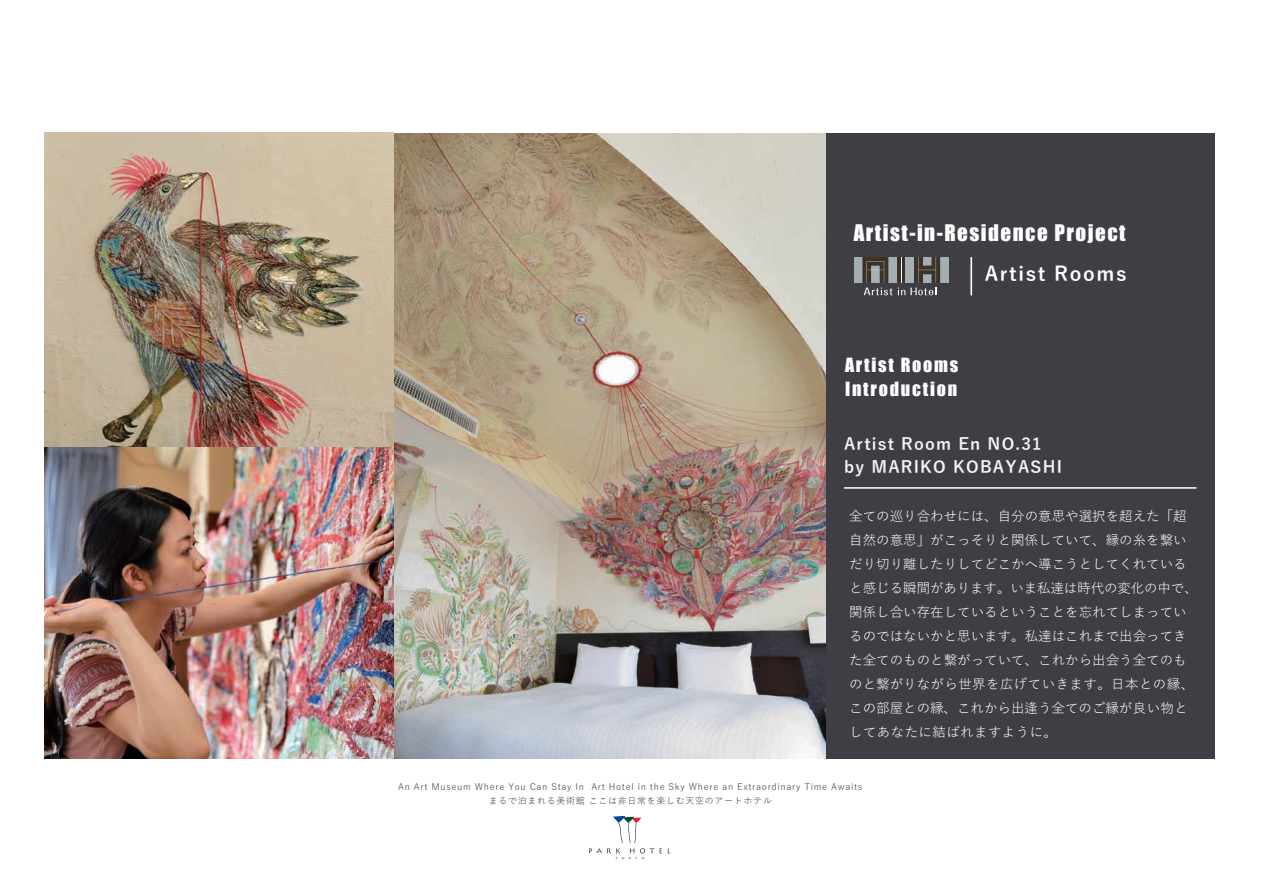
<style>
.page{position:relative;width:1263px;height:893px;background:#fff}
.page>*{position:absolute;margin:0;border:0;box-sizing:border-box;transform-origin:0 0}
.t1{font:21px "Impact";letter-spacing:.07em;color:#fff}
.t2{font:700 19.8px "Yu Gothic";letter-spacing:.085em;color:#fff}
.t3{font:18px/24px "Impact";letter-spacing:.1em;color:#fff}
.t4{font:700 16.5px/22.5px "Yu Gothic";letter-spacing:.075em;color:#f2f3f4}
.t5{font:13.5px/24px "Yu Gothic";color:#fff}
.t6{font:9px "Yu Gothic";letter-spacing:.075em;color:#403e45}
</style>
<div class="page">
<svg style="left:589px;top:816px;width:65px;height:43px"></svg>
<div style="left:45px;top:133px;width:1170px;height:625px;background:#403e45"></div>
<img style="left:394px;top:133px;width:432px;height:625px">
<img style="left:45px;top:133px;width:349px;height:625px">
<hr style="left:844px;top:487px;width:352px;height:2px;background:#fff">
<div style="left:854px;top:257px;width:8px;height:26px;background:#a4aeb3"></div>
<div style="left:940px;top:257px;width:9px;height:26px;background:#a4aeb3"></div>
<svg style="left:862px;top:257px;width:78px;height:38px"></svg>
<hr style="left:970px;top:257px;width:2px;height:38px;background:#fff">
<h1 class="t1" style="left:854px;top:217px;width:273px">Artist-in-Residence Project</h1>
<h2 class="t2" style="left:985px;top:263px;width:143px">Artist Rooms</h2>
<h3 class="t3" style="left:845px;top:352px;width:115px">Artist Rooms<br>Introduction</h3>
<p class="t4" style="left:844px;top:433px;width:219px">Artist Room En NO.31 by MARIKO KOBAYASHI</p>
<p class="t5" style="left:849px;top:502px;width:350px">全ての巡り合わせには、自分の意思や選択を超えた「超自然の意思」がこっそりと関係していて、縁の糸を繋いだり切り離したりしてどこかへ導こうとしてくれていると感じる瞬間があります。いま私達は時代の変化の中で、関係し合い存在しているということを忘れてしまっているのではないかと思います。私達はこれまで出会ってきた全てのものと繋がっていて、これから出会う全てのものと繋がりながら世界を広げていきます。日本との縁、この部屋との縁、これから出逢う全てのご縁が良い物としてあなたに結ばれますように。</p>
<p class="t6" style="left:398px;top:779px;width:466px">An Art Museum Where You Can Stay In Art Hotel in the Sky Where an Extraordinary Time Awaits</p>
<p class="t6" style="left:489px;top:792px;width:285px">まるで泊まれる美術館 ここは非日常を楽しむ天空のアートホテル</p>
</div>
